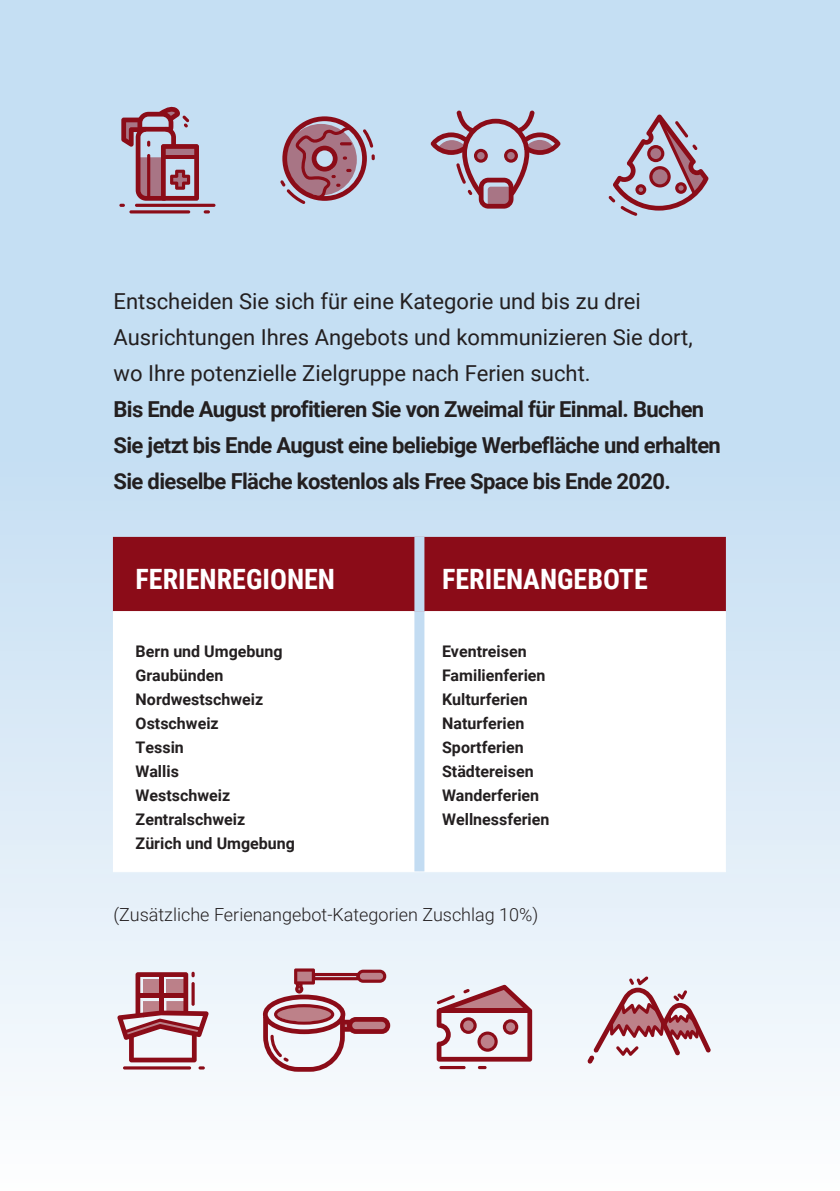
<style>
.page{position:relative;width:840px;height:1191px;background:#fff}
.page>*{position:absolute;margin:0;border:0;box-sizing:border-box;transform-origin:0 0}
.t1{font:700 28px "Roboto Condensed";color:#fff}
.t2{font:700 22px/36px "Roboto";letter-spacing:-.03em;color:#231f20}
.t3{font:22px/36px "Roboto";color:#231f20}
.t4{font:300 18px "Roboto";color:#231f20}
.t5{font:700 16px/24px "Roboto";color:#231f20}
</style>
<div class="page">
<div style="left:0;top:0;width:839px;height:1191px;background:linear-gradient(to bottom,#b8d8f0,#f4f8fc)"></div>
<div style="left:113px;top:537px;width:612px;height:74px;background:#8b0c18"></div>
<svg style="left:113px;top:612px;width:612px;height:259px"></svg>
<hr style="left:113px;top:611px;width:301px;height:1px;background:#fff">
<hr style="left:424px;top:611px;width:301px;height:1px;background:#fff">
<hr style="left:113px;top:871px;width:306px;height:1px;background:#fff">
<hr style="left:419px;top:871px;width:306px;height:1px;background:#fff">
<div style="left:414px;top:537px;width:10px;height:74px;background:#c3dcf2"></div>
<div style="left:414px;top:611px;width:10px;height:260px;background:#c3dcf2"></div>
<svg style="left:608px;top:114px;width:100px;height:102px;background:#b6a9bb"></svg>
<svg style="left:430px;top:110px;width:130px;height:99px;background:#b7afc1"></svg>
<svg style="left:280px;top:116px;width:94px;height:88px;background:#ab8192"></svg>
<hr style="left:135px;top:204px;width:80px;height:3px;background:#8b0c18;border-radius:2px">
<svg style="left:119px;top:106px;width:91px;height:107px;background:#af92a3"></svg>
<svg style="left:587px;top:976px;width:123px;height:87px"></svg>
<svg style="left:436px;top:984px;width:96px;height:85px"></svg>
<svg style="left:263px;top:968px;width:127px;height:103px"></svg>
<svg style="left:117px;top:971px;width:91px;height:98px"></svg>
<hr style="left:123px;top:1066px;width:68px;height:3px;background:#8b0c18;border-radius:2px">
<h2 class="t3" style="left:113px;top:282px;width:580px">Entscheiden Sie sich für eine Kategorie und bis zu drei<br>Ausrichtungen Ihres Angebots und kommunizieren Sie dort, wo Ihre potenzielle Zielgruppe nach Ferien sucht.</h2>
<h2 class="t2" style="left:113px;top:390px;width:608px">Bis Ende August profitieren Sie von Zweimal für Einmal. Buchen<br>Sie jetzt bis Ende August eine beliebige Werbefläche und erhalten<br>Sie dieselbe Fläche kostenlos als Free Space bis Ende 2020.</h2>
<h1 class="t1" style="left:135px;top:559px;width:201px">FERIENREGIONEN</h1>
<h1 class="t1" style="left:442px;top:559px;width:207px">FERIENANGEBOTE</h1>
<p class="t5" style="left:135px;top:638px;width:161px">Bern und Umgebung<br>Graubünden<br>Nordwestschweiz<br>Ostschweiz<br>Tessin<br>Wallis<br>Westschweiz<br>Zentralschweiz<br>Zürich und Umgebung</p>
<p class="t5" style="left:442px;top:638px;width:109px">Eventreisen<br>Familienferien<br>Kulturferien<br>Naturferien<br>Sportferien<br>Städtereisen<br>Wanderferien<br>Wellnessferien</p>
<p class="t4" style="left:113px;top:902px;width:426px">(Zusätzliche Ferienangebot-Kategorien Zuschlag 10%)</p>
</div>
